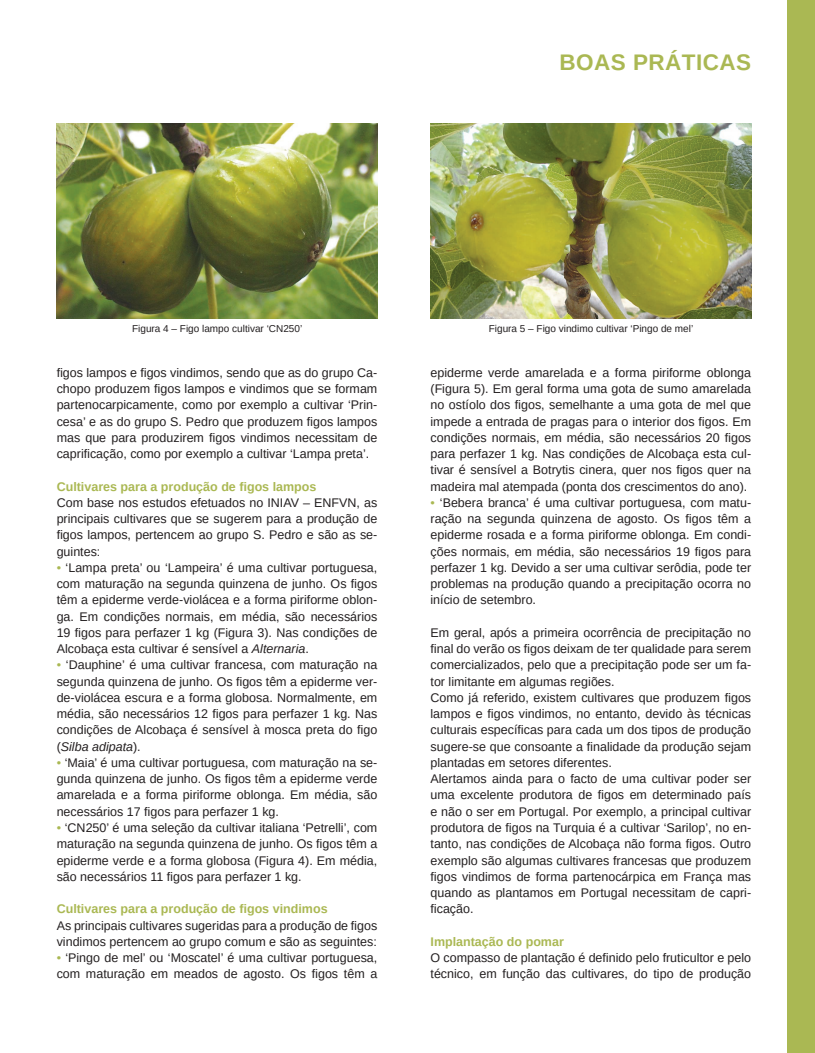
<style>
.page{position:relative;width:815px;height:1053px;background:#fff}
.page>*{position:absolute;margin:0;border:0;box-sizing:border-box;transform-origin:0 0}
.t1{font:700 22.5px "Arimo";letter-spacing:.02em;color:#aab853}
.t2{font:12.5px/16.2px "Arimo";color:#231f20;text-align:justify}
.t3{font:700 12.5px "Arimo";color:#aab853}
.t4{font:10px "Arimo";color:#231f20}
.s1{color:#aab853}
.s2{font-style:italic}
</style>
<div class="page">
<div style="left:787px;top:0;width:28px;height:1052px;background:#aab853"></div>
<img style="left:57px;top:124px;width:320px;height:194px">
<img style="left:431px;top:124px;width:320px;height:194px">
<h1 class="t1" style="left:560px;top:46px;width:191px">boas práticas</h1>
<p class="t4" style="left:132px;top:322px;width:172px">Figura 4 – Figo lampo cultivar ‘CN250’</p>
<p class="t4" style="left:489px;top:322px;width:206px">Figura 5 – Figo vindimo cultivar ‘Pingo de mel’</p>
<p class="t2" style="left:57px;top:364px;width:322px">figos lampos e figos vindimos, sendo que as do grupo Ca&shy;chopo produzem figos lampos e vindimos que se formam partenocarpicamente, como por exemplo a cultivar ‘Prin&shy;cesa’ e as do grupo S. Pedro que produzem figos lampos mas que para produzirem figos vindimos necessitam de caprificação, como por exemplo a cultivar ‘Lampa preta’.</p>
<p class="t3" style="left:57px;top:477px;width:261px">Cultivares para a produção de figos lampos</p>
<p class="t2" style="left:57px;top:494px;width:322px">Com base nos estudos efetuados no INIAV – ENFVN, as principais cultivares que se sugerem para a produção de figos lampos, pertencem ao grupo S. Pedro e são as se&shy;guintes:</p>
<p class="t2" style="left:57px;top:559px;width:322px"><span class="s1">•</span> ‘Lampa preta’ ou ‘Lampeira’ é uma cultivar portuguesa, com maturação na segunda quinzena de junho. Os figos têm a epiderme verde-violácea e a forma piriforme oblon&shy;ga. Em condições normais, em média, são necessários 19 figos para perfazer 1 kg (Figura 3). Nas condições de Alcobaça esta cultivar é sensível a <span class="s2">Alternaria</span>.</p>
<p class="t2" style="left:57px;top:657px;width:322px"><span class="s1">•</span> ‘Dauphine’ é uma cultivar francesa, com maturação na segunda quinzena de junho. Os figos têm a epiderme ver&shy;de-violácea escura e a forma globosa. Normalmente, em média, são necessários 12 figos para perfazer 1 kg. Nas condições de Alcobaça é sensível à mosca preta do figo (<span class="s2">Silba adipata</span>).</p>
<p class="t2" style="left:57px;top:754px;width:322px"><span class="s1">•</span> ‘Maia’ é uma cultivar portuguesa, com maturação na se&shy;gunda quinzena de junho. Os figos têm a epiderme verde amarelada e a forma piriforme oblonga. Em média, são necessários 17 figos para perfazer 1 kg.</p>
<p class="t2" style="left:57px;top:819px;width:322px"><span class="s1">•</span> ‘CN250’ é uma seleção da cultivar italiana ‘Petrelli’, com maturação na segunda quinzena de junho. Os figos têm a epiderme verde e a forma globosa (Figura 4). Em média, são necessários 11 figos para perfazer 1 kg.</p>
<p class="t3" style="left:57px;top:900px;width:272px">Cultivares para a produção de figos vindimos</p>
<p class="t2" style="left:57px;top:917px;width:322px">As principais cultivares sugeridas para a produção de figos vindimos pertencem ao grupo comum e são as seguintes:</p>
<p class="t2" style="left:57px;top:949px;width:322px"><span class="s1">•</span> ‘Pingo de mel’ ou ‘Moscatel’ é uma cultivar portuguesa, com maturação em meados de agosto. Os figos têm a</p>
<p class="t2" style="left:431px;top:364px;width:322px">epiderme verde amarelada e a forma piriforme oblonga (Figura 5). Em geral forma uma gota de sumo amarelada no ostíolo dos figos, semelhante a uma gota de mel que impede a entrada de pragas para o interior dos figos. Em condições normais, em média, são necessários 20 figos para perfazer 1 kg. Nas condições de Alcobaça esta cul&shy;tivar é sensível a Botrytis cinera, quer nos figos quer na madeira mal atempada (ponta dos crescimentos do ano).</p>
<p class="t2" style="left:431px;top:494px;width:322px"><span class="s1">•</span> ‘Bebera branca’ é uma cultivar portuguesa, com matu&shy;ração na segunda quinzena de agosto. Os figos têm a epiderme rosada e a forma piriforme oblonga. Em condi&shy;ções normais, em média, são necessários 19 figos para perfazer 1 kg. Devido a ser uma cultivar serôdia, pode ter problemas na produção quando a precipitação ocorra no início de setembro.</p>
<p class="t2" style="left:431px;top:624px;width:322px;text-align:left">Em geral, após a primeira ocorrência de precipitação no final do verão os figos deixam de ter qualidade para serem comercializados, pelo que a precipitação pode ser um fa&shy;tor limitante em algumas regiões.<br>Como já referido, existem cultivares que produzem figos lampos e figos vindimos, no entanto, devido às técnicas culturais específicas para cada um dos tipos de produção sugere-se que consoante a finalidade da produção sejam plantadas em setores diferentes.<br>Alertamos ainda para o facto de uma cultivar poder ser uma excelente produtora de figos em determinado país e não o ser em Portugal. Por exemplo, a principal cultivar produtora de figos na Turquia é a cultivar ‘Sarilop’, no en&shy;tanto, nas condições de Alcobaça não forma figos. Outro exemplo são algumas cultivares francesas que produzem figos vindimos de forma partenocárpica em França mas quando as plantamos em Portugal necessitam de capri&shy;ficação.</p>
<p class="t3" style="left:431px;top:932px;width:135px">Implantação do pomar</p>
<p class="t2" style="left:431px;top:949px;width:322px">O compasso de plantação é definido pelo fruticultor e pelo técnico, em função das cultivares, do tipo de produção</p>
</div>
